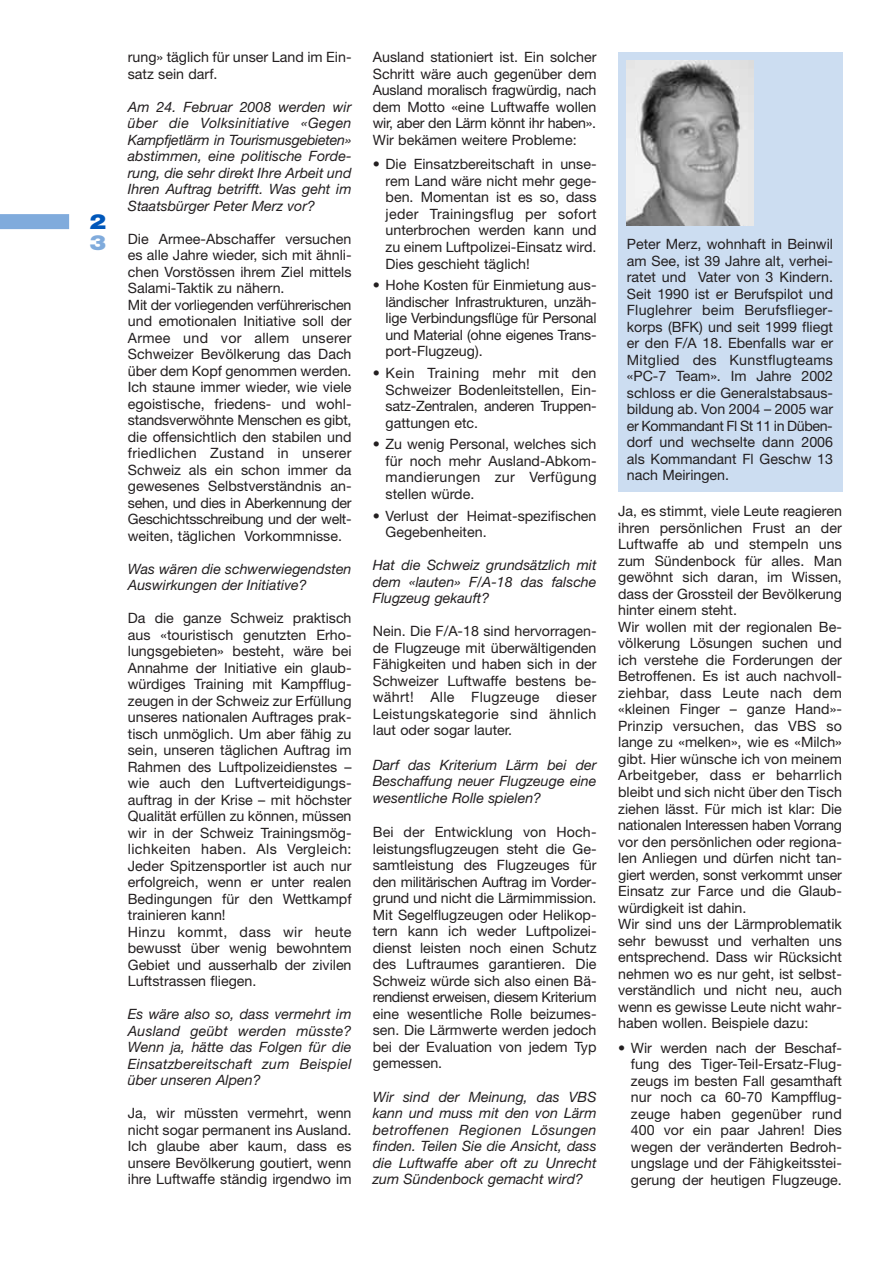
<style>
.page{position:relative;width:893px;height:1263px;background:#fff}
.page>*{position:absolute;margin:0;border:0;box-sizing:border-box;transform-origin:0 0}
.t1{font:900 21px "Helvetica Neue";color:#0057ba;scale:1.2 1}
.t2{font:900 21px "Helvetica Neue";color:#80abdc;scale:1.2 1}
.t3{font:14.25px/16.5px "Helvetica Neue";color:#231f20;text-align:justify}
.t4{font:italic 14.25px/16.5px "Helvetica Neue";color:#231f20;text-align:justify}
</style>
<div class="page">
<div style="left:618px;top:52px;width:224px;height:439px;background:#ccddf1"></div>
<div style="left:1px;top:214px;width:68px;height:15px;background:#80abdc"></div>
<img style="left:627px;top:61px;width:126px;height:165px">
<p class="t3" style="left:128px;top:50px;width:225px">rung» täglich für unser Land im Ein&shy;satz sein darf.</p>
<p class="t4" style="left:128px;top:100px;width:225px">Am 24. Februar 2008 werden wir über die Volksinitiative «Gegen Kampfjetlärm in Tourismusgebieten» abstimmen, eine politische Forde&shy;rung, die sehr direkt Ihre Arbeit und Ihren Auftrag betrifft. Was geht im Staatsbürger Peter Merz vor?</p>
<p class="t3" style="left:128px;top:232px;width:225px;text-align:left">Die Armee-Abschaffer versuchen es alle Jahre wieder, sich mit ähnli&shy;chen Vorstössen ihrem Ziel mittels Salami-Taktik zu nähern.<br>Mit der vorliegenden verführerischen und emotionalen Initiative soll der Armee und vor allem unserer Schweizer Bevölkerung das Dach über dem Kopf genommen werden.<br>Ich staune immer wieder, wie viele egoistische, friedens- und wohl&shy;standsverwöhnte Menschen es gibt, die offensichtlich den stabilen und friedlichen Zustand in unserer Schweiz als ein schon immer da gewesenes Selbstverständnis an&shy;sehen, und dies in Aberkennung der Geschichtsschreibung und der welt&shy;weiten, täglichen Vorkommnisse.</p>
<p class="t4" style="left:128px;top:562px;width:225px">Was wären die schwerwiegendsten<br>Auswirkungen der Initiative?</p>
<p class="t3" style="left:128px;top:611px;width:225px;text-align:left">Da die ganze Schweiz praktisch aus «touristisch genutzten Erho&shy;lungsgebieten» besteht, wäre bei<br>Annahme der Initiative ein glaub&shy;würdiges Training mit Kampfflug&shy;zeugen in der Schweiz zur Erfüllung unseres nationalen Auftrages prak&shy;tisch unmöglich. Um aber fähig zu sein, unseren täglichen Auftrag im<br>Rahmen des Luftpolizeidienstes – wie auch den Luftverteidigungs&shy;auftrag in der Krise – mit höchster<br>Qualität erfüllen zu können, müssen wir in der Schweiz Trainingsmög&shy;lichkeiten haben. Als Vergleich:<br>Jeder Spitzensportler ist auch nur erfolgreich, wenn er unter realen<br>Bedingungen für den Wettkampf trainieren kann!<br>Hinzu kommt, dass wir heute bewusst über wenig bewohntem<br>Gebiet und ausserhalb der zivilen<br>Luftstrassen fliegen.</p>
<p class="t4" style="left:128px;top:1007px;width:225px">Es wäre also so, dass vermehrt im Ausland geübt werden müsste?<br>Wenn ja, hätte das Folgen für die Einsatzbereitschaft zum Beispiel über unseren Alpen?</p>
<p class="t3" style="left:128px;top:1106px;width:225px">Ja, wir müssten vermehrt, wenn nicht sogar permanent ins Ausland.<br>Ich glaube aber kaum, dass es unsere Bevölkerung goutiert, wenn ihre Luftwaffe ständig irgendwo im</p>
<p class="t3" style="left:373px;top:50px;width:225px">Ausland stationiert ist. Ein solcher Schritt wäre auch gegenüber dem Ausland moralisch fragwürdig, nach dem Motto «eine Luftwaffe wollen wir, aber den Lärm könnt ihr haben».<br>Wir bekämen weitere Probleme:</p>
<p class="t3" style="left:386px;top:158px;width:212px;text-indent:-13px">• Die Einsatzbereitschaft in unse&shy;rem Land wäre nicht mehr gege&shy;ben. Momentan ist es so, dass jeder Trainingsflug per sofort unterbrochen werden kann und zu einem Luftpolizei-Einsatz wird.<br>Dies geschieht täglich!</p>
<p class="t3" style="left:386px;top:278px;width:212px;text-indent:-13px">• Hohe Kosten für Einmietung aus&shy;ländischer Infrastrukturen, unzäh&shy;lige Verbindungsflüge für Personal und Material (ohne eigenes Trans&shy;port-Flugzeug).</p>
<p class="t3" style="left:386px;top:366px;width:212px;text-indent:-13px">• Kein Training mehr mit den Schweizer Bodenleitstellen, Ein&shy;satz-Zentralen, anderen Truppen&shy;gattungen etc.</p>
<p class="t3" style="left:386px;top:437px;width:212px;text-indent:-13px">• Zu wenig Personal, welches sich für noch mehr Ausland-Abkom&shy;mandierungen zur Verfügung stellen würde.</p>
<p class="t3" style="left:386px;top:509px;width:212px;text-indent:-13px">• Verlust der Heimat-spezifischen<br>Gegebenheiten.</p>
<p class="t4" style="left:373px;top:558px;width:225px">Hat die Schweiz grundsätzlich mit dem «lauten» F/A-18 das falsche Flugzeug gekauft?</p>
<p class="t3" style="left:373px;top:624px;width:225px">Nein. Die F/A-18 sind hervorragen&shy;de Flugzeuge mit überwältigenden Fähigkeiten und haben sich in der Schweizer Luftwaffe bestens be&shy;währt! Alle Flugzeuge dieser Leistungskategorie sind ähnlich laut oder sogar lauter.</p>
<p class="t4" style="left:373px;top:758px;width:225px">Darf das Kriterium Lärm bei der Beschaffung neuer Flugzeuge eine wesentliche Rolle spielen?</p>
<p class="t3" style="left:373px;top:825px;width:225px">Bei der Entwicklung von Hoch&shy;leistungsflugzeugen steht die Ge&shy;samtleistung des Flugzeuges für den militärischen Auftrag im Vorder&shy;grund und nicht die Lärmimmission.<br>Mit Segelflugzeugen oder Helikop&shy;tern kann ich weder Luftpolizei&shy;dienst leisten noch einen Schutz des Luftraumes garantieren. Die Schweiz würde sich also einen Bä&shy;rendienst erweisen, diesem Kriterium eine wesentliche Rolle beizumes&shy;sen. Die Lärmwerte werden jedoch bei der Evaluation von jedem Typ gemessen.</p>
<p class="t4" style="left:373px;top:1090px;width:225px">Wir sind der Meinung, das VBS kann und muss mit den von Lärm betroffenen Regionen Lösungen finden. Teilen Sie die Ansicht, dass die Luftwaffe aber oft zu Unrecht zum Sündenbock gemacht wird?</p>
<h1 class="t1" style="left:90px;top:214px;width:16px">2</h1>
<h1 class="t2" style="left:90px;top:235px;width:16px">3</h1>
<p class="t3" style="left:627px;top:237px;width:208px">Peter Merz, wohnhaft in Beinwil am See, ist 39 Jahre alt, verhei&shy;ratet und Vater von 3 Kindern.<br>Seit 1990 ist er Berufspilot und Fluglehrer beim Berufsflieger&shy;korps (BFK) und seit 1999 fliegt er den F/A 18. Ebenfalls war er Mitglied des Kunstflugteams «PC-7 Team». Im Jahre 2002 schloss er die Generalstabsaus&shy;bildung ab. Von 2004 – 2005 war er Kommandant Fl St 11 in Düben&shy;dorf und wechselte dann 2006 als Kommandant Fl Geschw 13 nach Meiringen.</p>
<p class="t3" style="left:618px;top:504px;width:225px;text-align:left">Ja, es stimmt, viele Leute reagieren ihren persönlichen Frust an der<br>Luftwaffe ab und stempeln uns zum Sündenbock für alles. Man gewöhnt sich daran, im Wissen, dass der Grossteil der Bevölkerung hinter einem steht.<br>Wir wollen mit der regionalen Be&shy;völkerung Lösungen suchen und ich verstehe die Forderungen der<br>Betroffenen. Es ist auch nachvoll&shy;ziehbar, dass Leute nach dem «kleinen Finger – ganze Hand»-<br>Prinzip versuchen, das VBS so lange zu «melken», wie es «Milch» gibt. Hier wünsche ich von meinem<br>Arbeitgeber, dass er beharrlich bleibt und sich nicht über den Tisch ziehen lässt. Für mich ist klar: Die nationalen Interessen haben Vorrang vor den persönlichen oder regiona&shy;len Anliegen und dürfen nicht tan&shy;giert werden, sonst verkommt unser<br>Einsatz zur Farce und die Glaub&shy;würdigkeit ist dahin.<br>Wir sind uns der Lärmproblematik sehr bewusst und verhalten uns entsprechend. Dass wir Rücksicht nehmen wo es nur geht, ist selbst&shy;verständlich und nicht neu, auch wenn es gewisse Leute nicht wahr&shy;haben wollen. Beispiele dazu:</p>
<p class="t3" style="left:631px;top:1041px;width:212px;text-indent:-13px">• Wir werden nach der Beschaf&shy;fung des Tiger-Teil-Ersatz-Flug&shy;zeugs im besten Fall gesamthaft nur noch ca 60-70 Kampfflug&shy;zeuge haben gegenüber rund 400 vor ein paar Jahren! Dies wegen der veränderten Bedroh&shy;ungslage und der Fähigkeitsstei&shy;gerung der heutigen Flugzeuge.</p>
</div>
